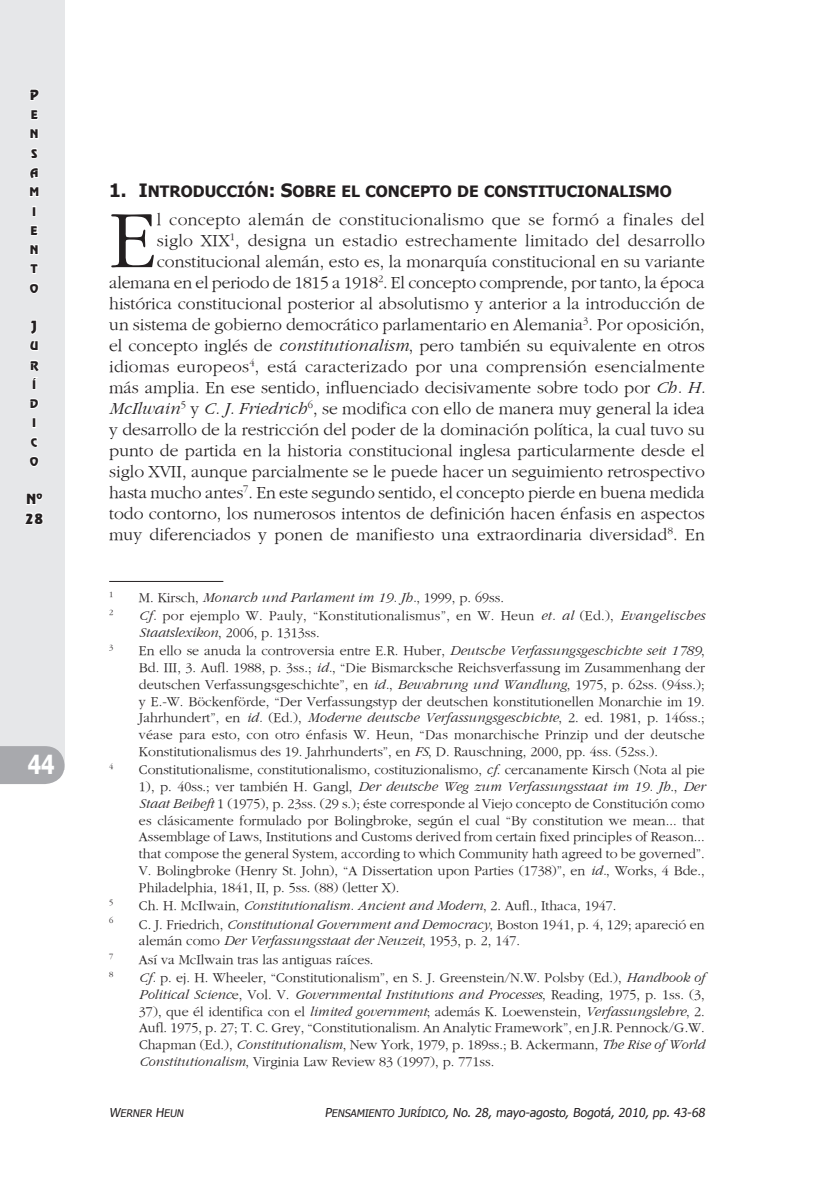
<style>
.page{position:relative;width:819px;height:1191px;background:#fff}
.page>*{position:absolute;margin:0;border:0;box-sizing:border-box;transform-origin:0 0}
.t1{font:85.05px "Gourmand";color:#231f20}
.t2{font:700 26.25px "Tahoma";color:#fff;scale:.8 1}
.t3{font:17.5px/21px "Gourmand";color:#231f20;text-align:right}
.t4{font:15.58px "Tahoma Bold SC850";color:#231f20}
.t5{font:14px/16.8px "Gourmand";color:#231f20;text-align:justify}
.t6{font:italic 14px "Gourmand";color:#231f20}
.t7{font:14px/19.2px "Revue BT Regular SC850";color:#231f20}
.t8{font:12.25px "Tahoma";color:#231f20}
.t9{font:11.9px/19.2px "Revue BT Regular SC850";color:#231f20}
.t10{font:10.33px "Tahoma SC850";color:#231f20}
.t11{font:8.4px "Gourmand";color:#231f20}
.s1{font-size:18.38px}
.s2{font-style:italic}
.s3{font-style:normal}
.s4{font-size:12.25px}
.s5{font-family:"Tahoma SC850";font-size:10.33px}
.s6{font-family:"Tahoma SC850"}
</style>
<div class="page">
<div style="left:0;top:0;width:64px;height:769px;background:#e6e7e9"></div>
<div style="left:0;top:746px;width:64px;height:38px;background:#a8a9ad"></div>
<svg style="left:29px;top:89px;width:10px;height:12px"></svg>
<svg style="left:31px;top:109px;width:8px;height:11px"></svg>
<svg style="left:30px;top:129px;width:9px;height:10px"></svg>
<svg style="left:30px;top:148px;width:8px;height:11px"></svg>
<svg style="left:29px;top:167px;width:10px;height:30px"></svg>
<div style="left:32px;top:206px;width:4px;height:10px;border:2px solid #fff"></div>
<svg style="left:30px;top:225px;width:9px;height:11px"></svg>
<svg style="left:30px;top:244px;width:9px;height:11px"></svg>
<svg style="left:30px;top:264px;width:9px;height:10px"></svg>
<svg style="left:29px;top:283px;width:10px;height:11px"></svg>
<svg style="left:29px;top:320px;width:10px;height:31px"></svg>
<svg style="left:30px;top:360px;width:10px;height:30px"></svg>
<svg style="left:29px;top:398px;width:10px;height:11px"></svg>
<div style="left:32px;top:417px;width:4px;height:11px;border:2px solid #fff"></div>
<svg style="left:30px;top:437px;width:8px;height:11px"></svg>
<svg style="left:29px;top:456px;width:10px;height:11px"></svg>
<svg style="left:25px;top:493px;width:19px;height:32px"></svg>
<hr style="left:109px;top:581px;width:114px;height:1px;background:#231f20">
<p class="t7" style="left:30px;top:85px;width:11px">P</p>
<p class="t9" style="left:29px;top:105px;width:11px">E<br>N<br>S<br>A<br>M<br>I<br>E<br>N<br>T<br>O</p>
<p class="t7" style="left:31px;top:316px;width:7px">J</p>
<p class="t9" style="left:30px;top:336px;width:10px">U<br>R<br>Í<br>D<br>I<br>C<br>O</p>
<p class="t7" style="left:25px;top:489px;width:20px">Nº<br>28</p>
<h2 class="t2" style="left:28px;top:746px;width:35px">44</h2>
<p class="t4" style="left:109px;top:180px;width:564px"><span class="s1">1. I</span> NTRODUCCIÓN<span class="s1">: S</span>OBRE EL CONCEPTO DE CONSTITUCIONALISMO</p>
<h1 class="t1" style="left:109px;top:196px;width:49px">E</h1>
<p class="t3" style="left:109px;top:209px;width:597px">l concepto alemán de constitucionalismo que se formó a finales del<br>siglo XIX<sup>1</sup>, designa un estadio estrechamente limitado del desarrollo constitucional alemán, esto es, la monarquía constitucional en su variante alemana en el periodo de 1815 a 1918<sup>2</sup>. El concepto comprende, por tanto, la época histórica constitucional posterior al absolutismo y anterior a la introducción de un sistema de gobierno democrático parlamentario en Alemania<sup>3</sup>. Por oposición, el concepto inglés de <span class="s2">constitutionalism</span>, pero también su equivalente en otros idiomas europeos<sup>4</sup>, está caracterizado por una comprensión esencialmente más amplia. En ese sentido, influenciado decisivamente sobre todo por <span class="s2">Ch. H.<br>McIlwain</span><sup>5</sup> y <span class="s2">C. J. Friedrich</span><sup>6</sup>, se modifica con ello de manera muy general la idea y desarrollo de la restricción del poder de la dominación política, la cual tuvo su punto de partida en la historia constitucional inglesa particularmente desde el siglo XVII, aunque parcialmente se le puede hacer un seguimiento retrospectivo hasta mucho antes<sup>7</sup>. En este segundo sentido, el concepto pierde en buena medida todo contorno, los numerosos intentos de definición hacen énfasis en aspectos muy diferenciados y ponen de manifiesto una extraordinaria diversidad<sup>8</sup>. En</p>
<p class="t11" style="left:109px;top:589px;width:6px">1</p>
<p class="t6" style="left:139px;top:590px;width:366px"><span class="s3">M. Kirsch,</span> Monarch und Parlament im 19. Jh.<span class="s3">, 1999, p. 69ss.</span></p>
<p class="t11" style="left:109px;top:608px;width:6px">2</p>
<p class="t5" style="left:139px;top:607px;width:567px"><span class="s2">Cf.</span> por ejemplo W. Pauly, “Konstitutionalismus”, en W. Heun <span class="s2">et. al</span> (Ed.), <span class="s2">Evangelisches<br>Staatslexikon</span>, 2006, p. 1313ss.</p>
<p class="t11" style="left:109px;top:643px;width:6px">3</p>
<p class="t5" style="left:139px;top:642px;width:567px">En ello se anuda la controversia entre E.R. Huber, <span class="s2">Deutsche Verfassungsgeschichte seit 1789</span>, Bd. III, 3. Aufl. 1988, p. 3ss.; <span class="s2">id.</span>, “Die Bismarcksche Reichsverfassung im Zusammenhang der deutschen Verfassungsgeschichte”, en <span class="s2">id.</span>, <span class="s2">Bewahrung und Wandlung</span>, 1975, p. 62ss. (94ss.); y E.-W. Böckenförde, “Der Verfassungstyp der deutschen konstitutionellen Monarchie im 19.<br>Jahrhundert”, en <span class="s2">id.</span> (Ed.), <span class="s2">Moderne deutsche Verfassungsgeschichte</span>, 2. ed. 1981, p. 146ss.; véase para esto, con otro énfasis W. Heun, “Das monarchische Prinzip und der deutsche Konstitutionalismus des 19. Jahrhunderts”, en <span class="s2">FS</span>, D. Rauschning, 2000, pp. 4ss. (52ss.).</p>
<p class="t11" style="left:109px;top:762px;width:6px">4</p>
<p class="t5" style="left:139px;top:761px;width:567px">Constitutionalisme, constitutionalismo, costituzionalismo, <span class="s2">cf</span>. cercanamente Kirsch (Nota al pie 1), p. 40ss.; ver también H. Gangl, <span class="s2">Der deutsche Weg zum Verfassungsstaat im 19. Jh</span>., <span class="s2">Der Staat Beiheft</span> 1 (1975), p. 23ss. (29 s.); éste corresponde al Viejo concepto de Constitución como es clásicamente formulado por Bolingbroke, según el cual “By constitution we mean... that Assemblage of Laws, Institutions and Customs derived from certain fixed principles of Reason... that compose the general System, according to which Community hath agreed to be governed”.<br>V. Bolingbroke (Henry St. John), “A Dissertation upon Parties (1738)”, en <span class="s2">id.</span>, Works, 4 Bde., Philadelphia, 1841, II, p. 5ss. (88) (letter X).</p>
<p class="t11" style="left:109px;top:898px;width:6px">5</p>
<p class="t5" style="left:139px;top:897px;width:479px">Ch. H. McIlwain, <span class="s2">Constitutionalism. Ancient and Modern</span>, 2. Aufl., Ithaca, 1947.</p>
<p class="t11" style="left:109px;top:916px;width:6px">6</p>
<p class="t5" style="left:139px;top:916px;width:567px">C. J. Friedrich, <span class="s2">Constitutional Government and Democracy</span>, Boston 1941, p. 4, 129; apareció en alemán como <span class="s2">Der Verfassungsstaat der Neuzeit</span>, 1953, p. 2, 147.</p>
<p class="t11" style="left:109px;top:951px;width:6px">7</p>
<p class="t5" style="left:139px;top:951px;width:236px">Así va McIlwain tras las antiguas raíces.</p>
<p class="t11" style="left:109px;top:969px;width:6px">8</p>
<p class="t5" style="left:139px;top:969px;width:567px"><span class="s2">Cf.</span> p. ej. H. Wheeler, “Constitutionalism”, en S. J. Greenstein/N.W. Polsby (Ed.), <span class="s2">Handbook of Political Scienc</span>e, Vol. V. <span class="s2">Governmental Institutions and Processes</span>, Reading, 1975, p. 1ss. (3, 37), que él identifica con el <span class="s2">limited government</span>; además K. Loewenstein, <span class="s2">Verfassungslehre</span>, 2.<br>Aufl. 1975, p. 27; T. C. Grey, “Constitutionalism. An Analytic Framework”, en J.R. Pennock/G.W.<br>Chapman (Ed.), <span class="s2">Constitutionalism</span>, New York, 1979, p. 189ss.; B. Ackermann, <span class="s2">The Rise of World Constitutionalism</span>, Virginia Law Review 83 (1997), p. 771ss.</p>
<p class="t10" style="left:109px;top:1105px;width:150px"><span class="s4">W</span>ERNER <span class="s4">H</span>EUN <span class="s4">P</span></p>
<p class="t8" style="left:331px;top:1103px;width:377px"><span class="s5">ENSAMI ENTO</span> <span class="s6">J</span><span class="s5">URÍDICO</span><span class="s6">,</span> No. 28, mayo-agosto, Bogotá, 2010, pp. 43-68</p>
</div>
